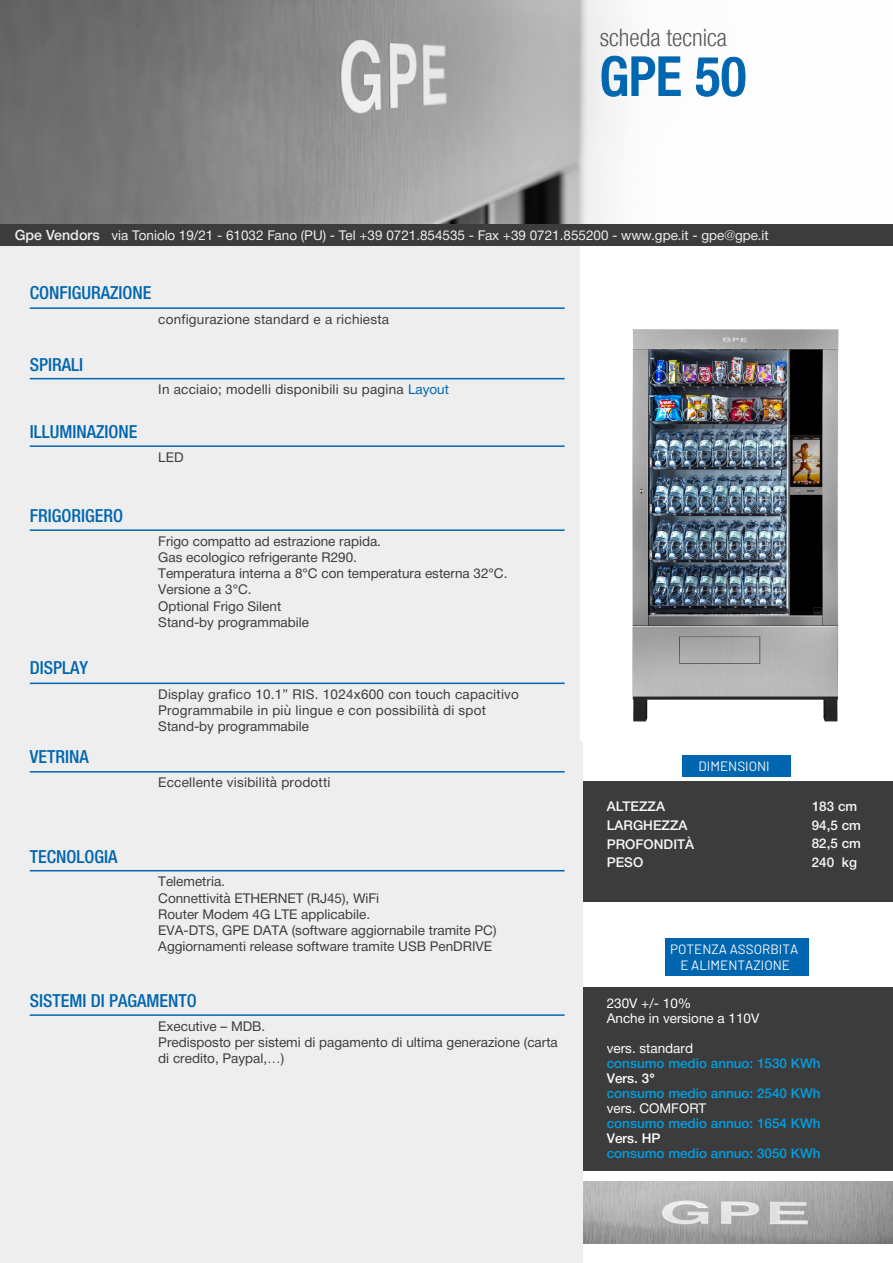
<style>
.page{position:relative;width:893px;height:1263px;background:#fff}
.page>*{position:absolute;margin:0;border:0;box-sizing:border-box;transform-origin:0 0}
.t1{font:500 condensed 54px "Helvetica Neue";color:#0066b0}
.t2{font:300 condensed 24px "Helvetica Neue";color:#585857}
.t3{font:500 condensed 18px "Helvetica Neue";color:#0066b0}
.t4{font:13.5px/16.2px "Helvetica Neue";color:#3d3c3c}
.t5{font:13.5px/16.2px "Helvetica Neue";letter-spacing:.02em;color:#3d3c3c}
.t6{font:500 13.5px "Helvetica Neue";color:#009fe3}
.t7{font:13.5px "Helvetica Neue";color:#eee}
.t8{font:13.5px/15px "Helvetica Neue";color:#fff}
.t9{font:500 13.5px/18.5px "Helvetica Neue";color:#f7f7f6}
.t10{font:13.5px/16.2px "Barlow";color:#f7f7f6;text-align:center}
.t11{font:500 13.5px "Helvetica Neue";color:#fff}
.s1{font-weight:500;font-size:14.25px}
.s2{color:#0066b0}
</style>
<div class="page">
<img style="left:0;top:0;width:893px;height:225px">
<div style="left:665px;top:938px;width:143px;height:37px;background:#0066b0"></div>
<div style="left:683px;top:755px;width:108px;height:21px;background:#0066b0"></div>
<div style="left:0;top:225px;width:893px;height:21px;background:#3d3c3c"></div>
<img style="left:582px;top:1181px;width:311px;height:62px">
<div style="left:564px;top:781px;width:329px;height:120px;background:#3d3c3c"></div>
<div style="left:564px;top:988px;width:329px;height:183px;background:#3d3c3c"></div>
<div style="left:0;top:246px;width:582px;height:1017px;background:#eee"></div>
<hr style="left:30px;top:682px;width:535px;height:2px;background:#0066b0">
<hr style="left:30px;top:771px;width:535px;height:1px;background:#0066b0">
<hr style="left:30px;top:307px;width:535px;height:2px;background:#0066b0">
<hr style="left:30px;top:378px;width:535px;height:1px;background:#0066b0">
<hr style="left:30px;top:445px;width:535px;height:2px;background:#0066b0">
<hr style="left:30px;top:870px;width:535px;height:1px;background:#0066b0">
<hr style="left:30px;top:1014px;width:535px;height:2px;background:#0066b0">
<svg style="left:601px;top:55px;width:80px;height:42px"></svg>
<svg style="left:695px;top:56px;width:51px;height:41px"></svg>
<hr style="left:30px;top:529px;width:535px;height:2px;background:#0066b0">
<img style="left:580px;top:247px;width:259px;height:493px">
<h2 class="t2" style="left:600px;top:23px;width:129px">scheda tecnica</h2>
<h1 class="t1" style="left:600px;top:44px;width:148px">GPE 50</h1>
<p class="t7" style="left:15px;top:225px;width:756px"><span class="s1">Gpe Vendors</span> via Toniolo 19/21 - 61032 Fano (PU) - Tel +39 0721.854535 - Fax +39 0721.855200 - www.gpe.it - gpe@gpe.it</p>
<h3 class="t3" style="left:30px;top:282px;width:123px">CONFIGURAZIONE</h3>
<h3 class="t3" style="left:30px;top:354px;width:55px">SPIRALI</h3>
<h3 class="t3" style="left:30px;top:421px;width:109px">ILLUMINAZIONE</h3>
<h3 class="t3" style="left:30px;top:505px;width:95px">FRIGORIGERO</h3>
<h3 class="t3" style="left:30px;top:657px;width:60px">DISPLAY</h3>
<h3 class="t3" style="left:30px;top:746px;width:60px">VETRINA</h3>
<p class="t5" style="left:158px;top:312px;width:232px">configurazione standard e a richiesta</p>
<p class="t5" style="left:158px;top:382px;width:292px">In acciaio; modelli disponibili su pagina <span class="s2">Layout</span></p>
<p class="t4" style="left:158px;top:450px;width:27px">LED</p>
<p class="t4" style="left:158px;top:534px;width:351px">Frigo compatto ad estrazione rapida.<br>Gas ecologico refrigerante R290.<br>Temperatura interna a 8°C con temperatura esterna 32°C.<br>Versione a 3°C.<br>Optional Frigo Silent<br>Stand-by programmabile</p>
<p class="t5" style="left:158px;top:687px;width:362px">Display grafico 10.1” RIS. 1024x600 con touch capacitivo<br>Programmabile in più lingue e con possibilità di spot<br>Stand-by programmabile</p>
<p class="t5" style="left:158px;top:775px;width:174px">Eccellente visibilità prodotti</p>
<h3 class="t3" style="left:30px;top:846px;width:89px">TECNOLOGIA</h3>
<p class="t4" style="left:158px;top:874px;width:340px">Telemetria.<br>Connettività ETHERNET (RJ45), WiFi<br>Router Modem 4G LTE applicabile.<br>EVA-DTS, GPE DATA (software aggiornabile tramite PC)<br>Aggiornamenti release software tramite USB PenDRIVE</p>
<h3 class="t3" style="left:30px;top:990px;width:168px">SISTEMI DI PAGAMENTO</h3>
<p class="t4" style="left:158px;top:1019px;width:401px">Executive – MDB.<br>Predisposto per sistemi di pagamento di ultima generazione (carta di credito, Paypal,…)</p>
<p class="t10" style="left:699px;top:757px;width:73px">DIMENSIONI</p>
<p class="t9" style="left:607px;top:796px;width:89px;line-height:18.9px">ALTEZZA<br>LARGHEZZA<br>PROFONDITÀ</p>
<p class="t9" style="left:607px;top:851px;width:38px">PESO</p>
<p class="t9" style="left:812px;top:796px;width:51px">183 cm<br>94,5 cm<br>82,5 cm<br>240 kg</p>
<p class="t10" style="left:670px;top:940px;width:130px">POTENZA ASSORBITA<br>E ALIMENTAZIONE</p>
<p class="t8" style="left:607px;top:996px;width:154px">230V +/- 10%<br>Anche in versione a 110V</p>
<p class="t8" style="left:607px;top:1041px;width:88px">vers. standard</p>
<p class="t6" style="left:607px;top:1052px;width:215px">consumo medio annuo: 1530 KWh</p>
<p class="t11" style="left:607px;top:1067px;width:49px">Vers. 3°</p>
<p class="t6" style="left:607px;top:1082px;width:215px">consumo medio annuo: 2540 KWh</p>
<p class="t8" style="left:607px;top:1101px;width:101px">vers. COMFORT</p>
<p class="t6" style="left:607px;top:1112px;width:215px">consumo medio annuo: 1654 KWh</p>
<p class="t11" style="left:607px;top:1127px;width:55px">Vers. HP</p>
<p class="t6" style="left:607px;top:1142px;width:215px">consumo medio annuo: 3050 KWh</p>
</div>
